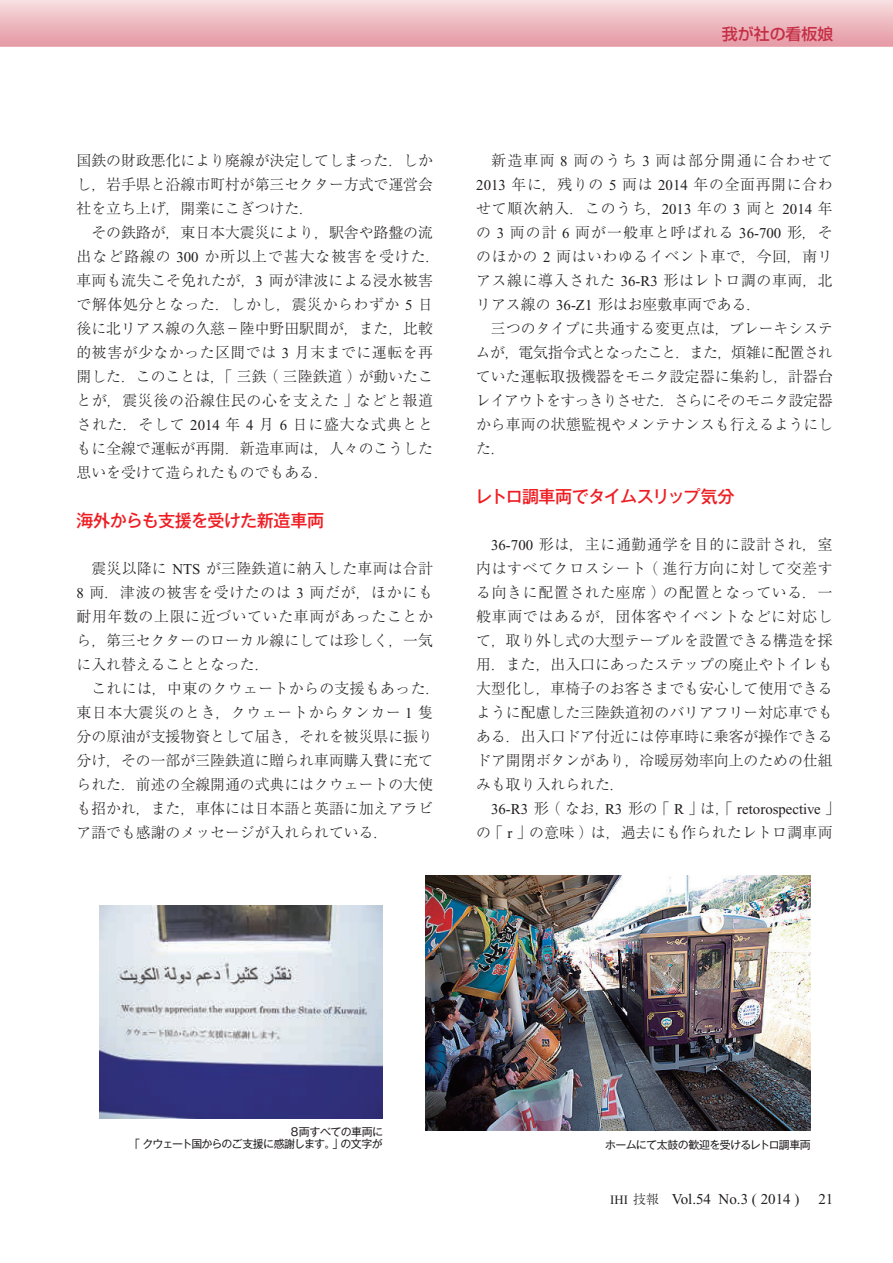
<style>
.page{position:relative;width:893px;height:1263px;background:#fff}
.page>*{position:absolute;margin:0;border:0;box-sizing:border-box;transform-origin:0 0}
.t1{font:500 17.25px "Gothic MB101 Pro";letter-spacing:-.04em;color:#ee1d23}
.t2{font:500 15.9px "Shin Go Pro";color:#c52f46}
.t3{font:300 15px/24px "Ryumin Pro";color:#231f20;text-align:justify}
.t4{font:15px "Times New Roman";color:#231f20}
.t5{font:300 15px "Ryumin Pro";letter-spacing:.02em;color:#231f20}
.t6{font:10.95px/12px "Gothic MB101 Pro";letter-spacing:-.055em;color:#231f20;text-align:right}
.s1{font-family:"Times New Roman";font-weight:400}
.s2{font-family:"Ryumin Pro";font-weight:300}
.s3{font-size:12.75px}
.s4{font-family:"Ryumin Pro";font-weight:300;font-size:12.75px}
</style>
<div class="page">
<svg style="left:0;top:0;width:893px;height:47px;background:#edbbc1"></svg>
<img style="left:425px;top:876px;width:386px;height:255px">
<img style="left:99px;top:905px;width:284px;height:213px">
<p class="t2" style="left:722px;top:21px;width:113px">我が社の看板娘</p>
<p class="t3" style="left:77px;top:147px;width:358px">国鉄の財政悪化により廃線が決定してしまった．しかし，岩手県と沿線市町村が第三セクター方式で運営会社を立ち上げ，開業にこぎつけた．</p>
<p class="t3" style="left:77px;top:219px;width:365px;text-align:left;text-indent:15px">その鉄路が，東日本大震災により，駅舎や路盤の流出など路線の <span class="s1">300</span> か所以上で甚大な被害を受けた．車両も流失こそ免れたが，<span class="s1">3</span> 両が津波による浸水被害で解体処分となった．しかし，震災からわずか <span class="s1">5</span> 日後に北リアス線の久慈－陸中野田駅間が，また，比較的被害が少なかった区間では <span class="s1">3</span> 月末までに運転を再開した．このことは，「三鉄（三陸鉄道）が動いたことが，震災後の沿線住民の心を支えた」などと報道された．そして <span class="s1">2014</span> 年 <span class="s1">4</span> 月 <span class="s1">6</span> 日に盛大な式典とともに全線で運転が再開．新造車両は，人々のこうした思いを受けて造られたものでもある．</p>
<p class="t1" style="left:76px;top:506px;width:249px">海外からも支援を受けた新造車両</p>
<p class="t3" style="left:77px;top:555px;width:358px;text-indent:15px">震災以降に <span class="s1">NTS</span> が三陸鉄道に納入した車両は合計<span class="s1">8</span> 両．津波の被害を受けたのは <span class="s1">3</span> 両だが，ほかにも耐用年数の上限に近づいていた車両があったことから，第三セクターのローカル線にしては珍しく，一気に入れ替えることとなった．</p>
<p class="t3" style="left:77px;top:675px;width:365px;text-align:left;text-indent:15px">これには，中東のクウェートからの支援もあった．東日本大震災のとき，クウェートからタンカー <span class="s1">1</span> 隻分の原油が支援物資として届き，それを被災県に振り分け，その一部が三陸鉄道に贈られ車両購入費に充てられた．前述の全線開通の式典にはクウェートの大使も招かれ，また，車体には日本語と英語に加えアラビア語でも感謝のメッセージが入れられている．</p>
<p class="t3" style="left:476px;top:147px;width:358px;text-indent:15px">新造車両 <span class="s1">8</span> 両のうち <span class="s1">3</span> 両は部分開通に合わせて<span class="s1">2013</span> 年に，残りの <span class="s1">5</span> 両は <span class="s1">2014</span> 年の全面再開に合わせて順次納入．このうち，<span class="s1">2013</span> 年の <span class="s1">3</span> 両と <span class="s1">2014</span> 年の <span class="s1">3</span> 両の計 <span class="s1">6</span> 両が一般車と呼ばれる <span class="s1">36-700</span> 形，そのほかの <span class="s1">2</span> 両はいわゆるイベント車で，今回，南リアス線に導入された <span class="s1">36-R3</span> 形はレトロ調の車両，北リアス線の <span class="s1">36-Z1</span> 形はお座敷車両である．</p>
<p class="t3" style="left:476px;top:315px;width:359px;text-indent:15px">三つのタイプに共通する変更点は，ブレーキシステムが，電気指令式となったこと．また，煩雑に配置されていた運転取扱機器をモニタ設定器に集約し，計器台レイアウトをすっきりさせた．さらにそのモニタ設定器から車両の状態監視やメンテナンスも行えるようにした．</p>
<p class="t1" style="left:475px;top:482px;width:261px">レトロ調車両でタイムスリップ気分</p>
<p class="t3" style="left:476px;top:531px;width:358px;text-indent:15px"><span class="s1">36-700</span> 形は，主に通勤通学を目的に設計され，室内はすべてクロスシート（進行方向に対して交差する向きに配置された座席）の配置となっている．一般車両ではあるが，団体客やイベントなどに対応して，取り外し式の大型テーブルを設置できる構造を採用．また，出入口にあったステップの廃止やトイレも大型化し，車椅子のお客さまでも安心して使用できるように配慮した三陸鉄道初のバリアフリー対応車でもある．出入口ドア付近には停車時に乗客が操作できるドア開閉ボタンがあり，冷暖房効率向上のための仕組みも取り入れられた．</p>
<p class="t4" style="left:491px;top:801px;width:350px">36-R3 <span class="s2">形（なお，</span>R3 <span class="s2">形の「</span> R <span class="s2">」は，「</span> retorospective <span class="s2">」</span></p>
<p class="t5" style="left:476px;top:821px;width:358px">の「 <span class="s1">r</span> 」の意味）は，過去にも作られたレトロ調車両</p>
<p class="t6" style="left:129px;top:1125px;width:256px">８両すべての車両に<br>「クウェート国からのご支援に感謝します。」の文字が</p>
<p class="t6" style="left:605px;top:1137px;width:207px">ホームにて太鼓の歓迎を受けるレトロ調車両</p>
<p class="t4" style="left:610px;top:1191px;width:191px"><span class="s3">IHI</span> <span class="s4">技報　</span>Vol.54 No.3 ( 2014 )</p>
<p class="t4" style="left:818px;top:1191px;width:16px">21</p>
</div>
